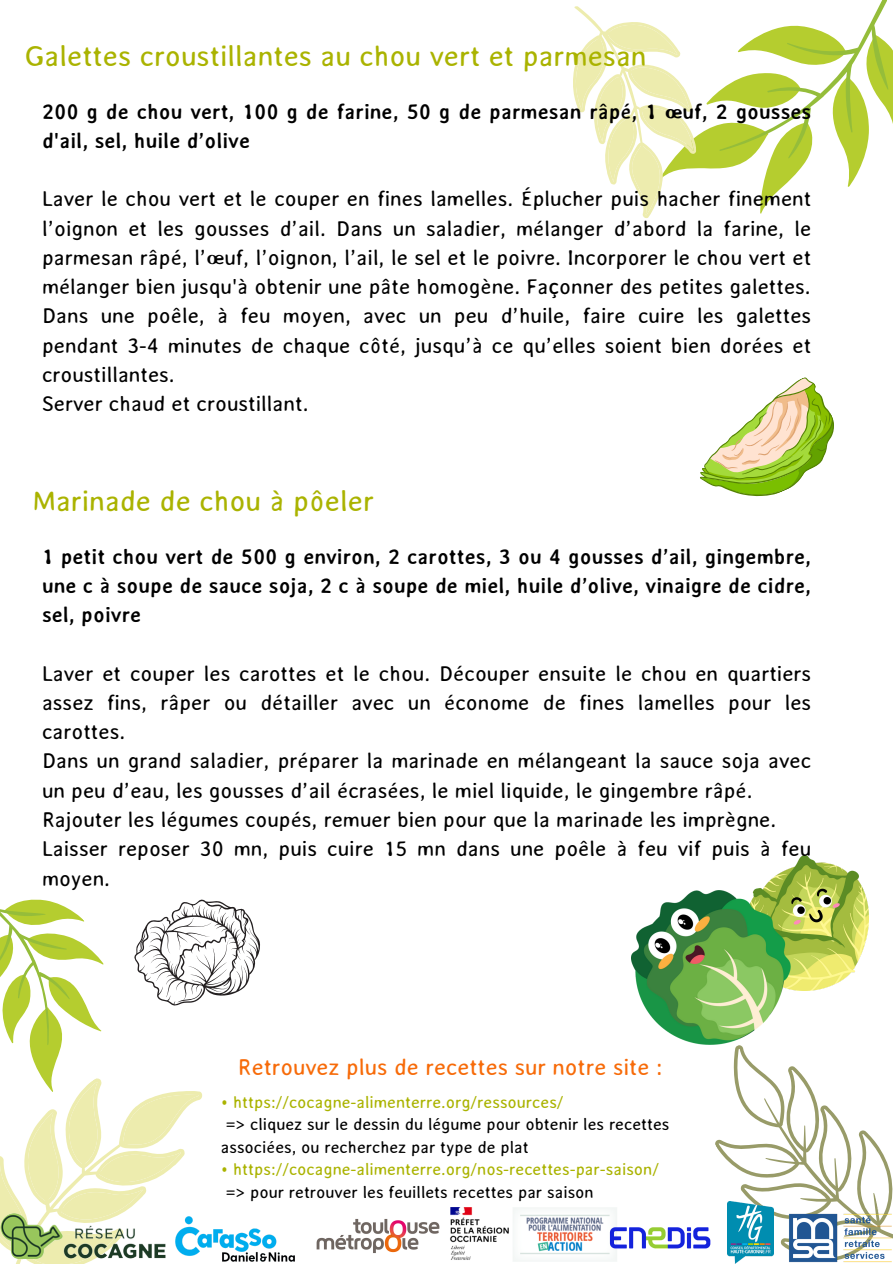
<style>
.page{position:relative;width:893px;height:1264px;background:#fff}
.page>*{position:absolute;margin:0;border:0;box-sizing:border-box;transform-origin:0 0}
.t1{font:28.5px "Averia Sans";color:#aab300}
.t2{font:22.5px "Averia Sans";color:#f76b09}
.t3{font:21px/29.2px "Averia Sans";color:#000}
.t4{font:700 21px/29.2px "Averia Sans";color:#000;text-align:justify}
.t5{font:16.5px/22.5px "Averia Sans";color:#000}
.t6{font:16.5px "Averia Sans";color:#aab300}
</style>
<div class="page">
<svg style="left:679px;top:1044px;width:74px;height:205px"></svg>
<svg style="left:740px;top:1064px;width:152px;height:199px"></svg>
<svg style="left:573px;top:0;width:319px;height:218px"></svg>
<img style="left:316px;top:1219px;width:124px;height:34px">
<img style="left:260px;top:1230px;width:35px;height:30px">
<img style="left:727px;top:1201px;width:46px;height:62px">
<img style="left:450px;top:1207px;width:172px;height:54px">
<img style="left:788px;top:1213px;width:104px;height:49px">
<img style="left:609px;top:1226px;width:101px;height:22px">
<img style="left:754px;top:855px;width:114px;height:135px">
<img style="left:631px;top:890px;width:159px;height:154px">
<svg style="left:0;top:899px;width:260px;height:364px"></svg>
<svg style="left:700px;top:377px;width:134px;height:120px"></svg>
<p class="t1" style="left:25px;top:40px;width:623px">Galettes croustillantes au chou vert et parmesan</p>
<p class="t4" style="left:42px;top:96px;width:770px">200 g de chou vert, 100 g de farine, 50 g de parmesan râpé, 1 œuf, 2 gousses d'ail, sel, huile d’olive</p>
<p class="t3" style="left:42px;top:184px;width:770px">Laver le chou vert et le couper en fines lamelles. Éplucher puis hacher finement l’oignon et les gousses d’ail. Dans un saladier, mélanger d’abord la farine, le parmesan râpé, l’œuf, l’oignon, l’ail, le sel et le poivre. Incorporer le chou vert et mélanger bien jusqu'à obtenir une pâte homogène. Façonner des petites galettes.<br>Dans une poêle, à feu moyen, avec un peu d’huile, faire cuire les galettes pendant 3-4 minutes de chaque côté, jusqu’à ce qu’elles soient bien dorées et croustillantes.<br>Server chaud et croustillant.</p>
<p class="t1" style="left:33px;top:485px;width:342px">Marinade de chou à pôeler</p>
<p class="t4" style="left:42px;top:541px;width:770px">1 petit chou vert de 500 g environ, 2 carottes, 3 ou 4 gousses d’ail, gingembre, une c à soupe de sauce soja, 2 c à soupe de miel, huile d’olive, vinaigre de cidre, sel, poivre</p>
<p class="t3" style="left:42px;top:658px;width:770px">Laver et couper les carottes et le chou. Découper ensuite le chou en quartiers assez fins, râper ou détailler avec un économe de fines lamelles pour les carottes.<br>Dans un grand saladier, préparer la marinade en mélangeant la sauce soja avec un peu d’eau, les gousses d’ail écrasées, le miel liquide, le gingembre râpé.<br>Rajouter les légumes coupés, remuer bien pour que la marinade les imprègne.<br>Laisser reposer 30 mn, puis cuire 15 mn dans une poêle à feu vif puis à feu moyen.</p>
<h1 class="t2" style="left:238px;top:1054px;width:426px">Retrouvez plus de recettes sur notre site :</h1>
<h2 class="t6" style="left:221px;top:1092px;width:344px">• https://cocagne-alimenterre.org/ressources/</h2>
<h2 class="t5" style="left:221px;top:1112px;width:450px">=&gt; cliquez sur le dessin du légume pour obtenir les recettes associées, ou recherchez par type de plat</h2>
<p class="t6" style="left:221px;top:1160px;width:439px">• https://cocagne-alimenterre.org/nos-recettes-par-saison/</p>
<h1 class="t5" style="left:226px;top:1180px;width:369px">=&gt; pour retrouver les feuillets recettes par saison</h1>
</div>
